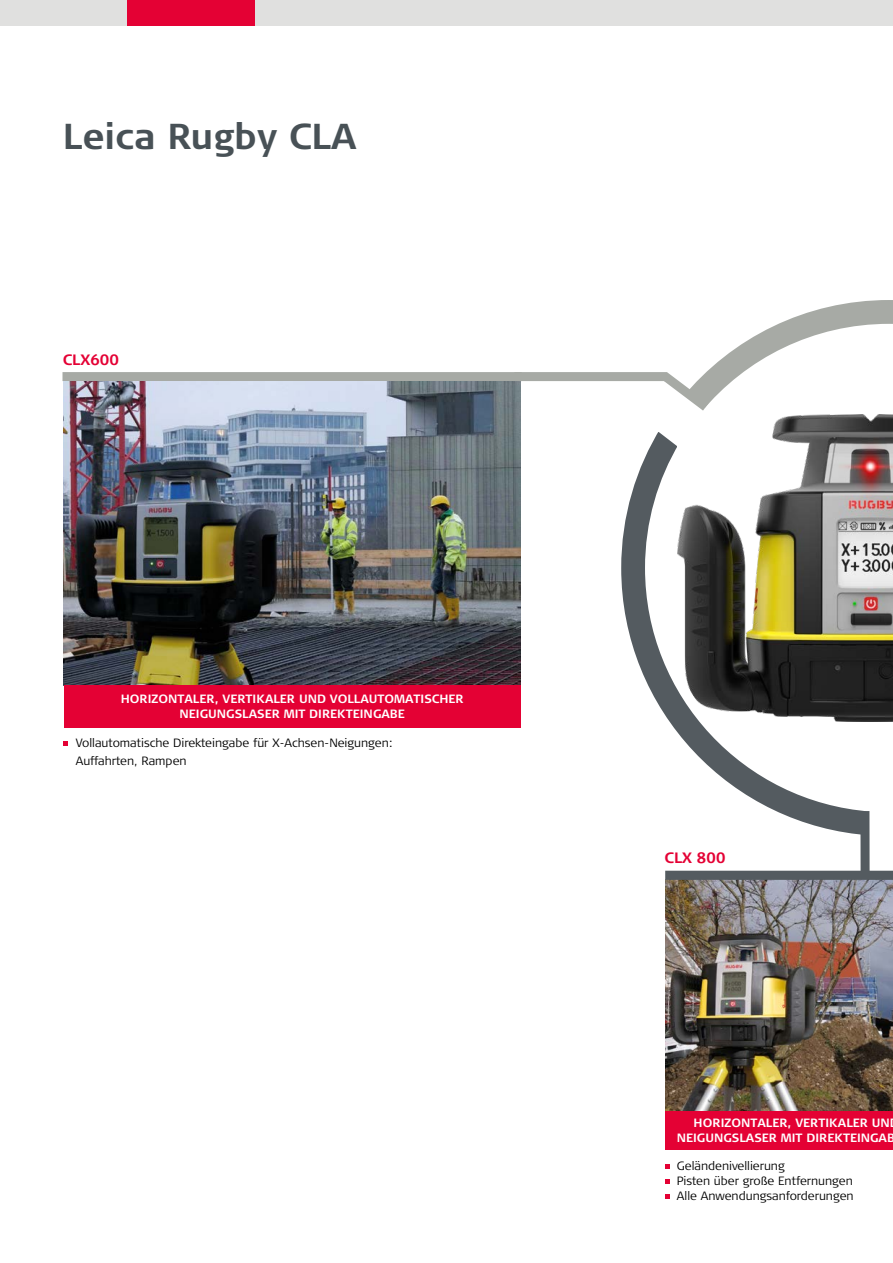
<style>
.page{position:relative;width:893px;height:1263px;background:#fff}
.page>*{position:absolute;margin:0;border:0;box-sizing:border-box;transform-origin:0 0}
.t1{font:700 36px "Signa Column";color:#485156}
.t2{font:700 15px "Signa Pro";color:#e40134}
.t3{font:300 12px/15px "Signa Column";color:#000}
.t4{font:700 12px/15px "Signa Pro";color:#fff;text-align:center}
</style>
<div class="page">
<div style="left:62px;top:372px;width:460px;height:9px;background:#a7aaa5"></div>
<img style="left:64px;top:381px;width:456px;height:304px">
<svg style="left:64px;top:741px;width:4px;height:5px"></svg>
<div style="left:64px;top:685px;width:456px;height:42px;background:#e40134"></div>
<svg style="left:665px;top:1164px;width:4px;height:4px"></svg>
<svg style="left:665px;top:1179px;width:4px;height:4px"></svg>
<svg style="left:665px;top:1194px;width:4px;height:4px"></svg>
<div style="left:665px;top:1111px;width:228px;height:38px;background:#e40134"></div>
<div style="left:0;top:0;width:893px;height:26px;background:#e0e0df"></div>
<div style="left:128px;top:0;width:127px;height:26px;background:#e40134"></div>
<img style="left:882px;top:430px;width:11px;height:292px">
<svg style="left:621px;top:430px;width:261px;height:405px"></svg>
<div style="left:860px;top:811px;width:10px;height:78px;background:#545b60"></div>
<svg style="left:505px;top:300px;width:388px;height:130px"></svg>
<img style="left:665px;top:880px;width:228px;height:231px">
<div style="left:665px;top:871px;width:228px;height:9px;background:#545b60"></div>
<h1 class="t1" style="left:63px;top:113px;width:295px">Leica Rugby CLA</h1>
<p class="t2" style="left:63px;top:350px;width:58px">CLX600</p>
<p class="t4" style="left:121px;top:691px;width:345px">HORIZONTALER, VERTIKALER UND VOLLAUTOMATISCHER<br>NEIGUNGSLASER MIT DIREKTEINGABE</p>
<p class="t3" style="left:76px;top:734px;width:318px;line-height:18px">Vollautomatische Direkteingabe für X-Achsen-Neigungen:<br>Auffahrten, Rampen</p>
<p class="t2" style="left:665px;top:848px;width:62px">CLX 800</p>
<p class="t4" style="left:677px;top:1115px;width:220px;text-align:left;text-indent:17px">HORIZONTALER, VERTIKALER UN<br>NEIGUNGSLASER MIT DIREKTEINGAB</p>
<p class="t3" style="left:677px;top:1158px;width:178px">Geländenivellierung<br>Pisten über große Entfernungen<br>Alle Anwendungsanforderungen</p>
</div>
